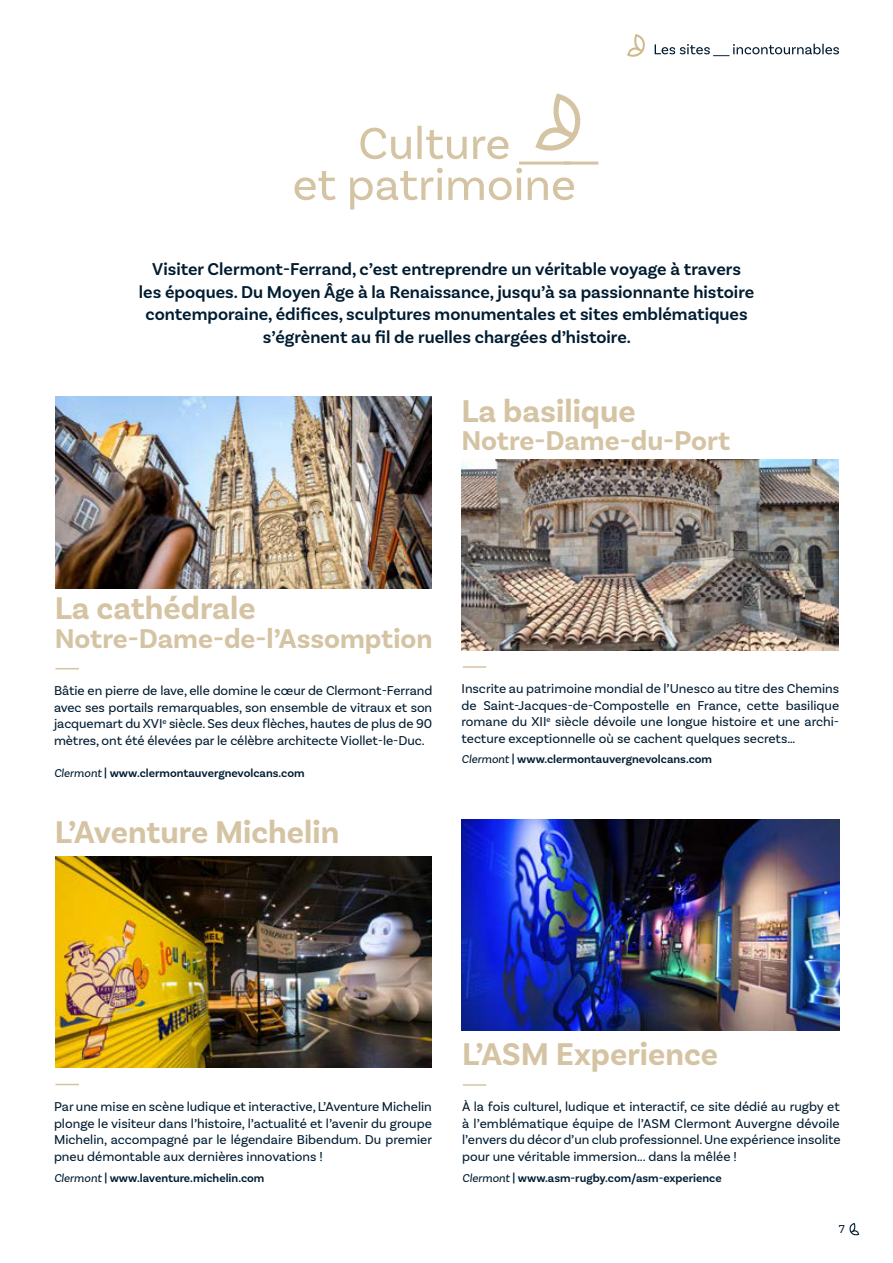
<style>
.page{position:relative;width:893px;height:1263px;background:#fff}
.page>*{position:absolute;margin:0;border:0;box-sizing:border-box;transform-origin:0 0}
.t1{font:700 33px "Basic Sans";color:#d5c4a3}
.t2{font:700 28.5px "Basic Sans";color:#d5c4a3}
.t3{font:600 18px/22.5px "Basic Sans";color:#001c31;text-align:center}
.t4{font:13.5px/16.5px "Basic Sans";color:#001c31;text-align:justify}
.t5{font:600 12px "Basic Sans";color:#001c31}
.t6{font:12px "Basic Sans";color:#001c31}
.s1{font-weight:400;font-style:italic}
</style>
<div class="page">
<svg style="left:849px;top:1223px;width:10px;height:12px"></svg>
<img style="left:55px;top:397px;width:377px;height:191px">
<img style="left:461px;top:460px;width:378px;height:191px">
<img style="left:56px;top:857px;width:376px;height:211px">
<img style="left:461px;top:819px;width:378px;height:211px">
<svg style="left:55px;top:668px;width:24px;height:1px"></svg>
<hr style="left:463px;top:666px;width:23px;height:2px;background:#d5c4a3">
<svg style="left:55px;top:1084px;width:24px;height:1px"></svg>
<hr style="left:463px;top:1084px;width:23px;height:2px;background:#d5c4a3">
<svg style="left:627px;top:34px;width:18px;height:23px"></svg>
<svg style="left:655px;top:44px;width:184px;height:12px"></svg>
<hr style="left:519px;top:162px;width:17px;height:3px;background:#d5c4a3">
<hr style="left:536px;top:162px;width:17px;height:3px;background:#d5c4a3">
<hr style="left:553px;top:162px;width:18px;height:3px;background:#d5c4a3">
<hr style="left:564px;top:162px;width:17px;height:3px;background:#d5c4a3">
<hr style="left:581px;top:162px;width:17px;height:3px;background:#d5c4a3">
<svg style="left:535px;top:94px;width:46px;height:57px"></svg>
<svg style="left:295px;top:168px;width:279px;height:41px"></svg>
<svg style="left:360px;top:126px;width:148px;height:33px"></svg>
<p class="t3" style="left:139px;top:258px;width:617px">Visiter Clermont-Ferrand, c’est entreprendre un véritable voyage à travers les époques. Du Moyen Âge à la Renaissance, jusqu’à sa passionnante histoire contemporaine, édifices, sculptures monumentales et sites emblématiques s’égrènent au fil de ruelles chargées d’histoire.</p>
<h1 class="t1" style="left:461px;top:391px;width:176px">La basilique</h1>
<h2 class="t2" style="left:461px;top:423px;width:270px">Notre-Dame-du-Port</h2>
<h1 class="t1" style="left:55px;top:588px;width:202px">La cathédrale</h1>
<h2 class="t2" style="left:55px;top:621px;width:379px">Notre-Dame-de-l’Assomption</h2>
<p class="t4" style="left:54px;top:682px;width:380px">Bâtie en pierre de lave, elle domine le cœur de Clermont-Ferrand avec ses portails remarquables, son ensemble de vitraux et son jacquemart du XVI<sup>e</sup> siècle. Ses deux flèches, hautes de plus de 90 mètres, ont été élevées par le célèbre architecte Viollet-le-Duc.</p>
<p class="t5" style="left:54px;top:766px;width:252px"><span class="s1">Clermont</span> | www.clermontauvergnevolcans.com</p>
<h1 class="t1" style="left:55px;top:812px;width:286px">L’Aventure Michelin</h1>
<p class="t4" style="left:461px;top:680px;width:379px">Inscrite au patrimoine mondial de l’Unesco au titre des Chemins de Saint-Jacques-de-Compostelle en France, cette basilique romane du XII<sup>e</sup> siècle dévoile une longue histoire et une archi&shy;tecture exceptionnelle où se cachent quelques secrets…</p>
<p class="t5" style="left:461px;top:752px;width:252px"><span class="s1">Clermont</span> | www.clermontauvergnevolcans.com</p>
<p class="t4" style="left:54px;top:1098px;width:379px">Par une mise en scène ludique et interactive, L’Aventure Michelin plonge le visiteur dans l’histoire, l’actualité et l’avenir du groupe Michelin, accompagné par le légendaire Bibendum. Du premier pneu démontable aux dernières innovations !</p>
<p class="t5" style="left:54px;top:1171px;width:212px"><span class="s1">Clermont</span> | www.laventure.michelin.com</p>
<h1 class="t1" style="left:462px;top:1034px;width:258px">L’ASM Experience</h1>
<p class="t4" style="left:462px;top:1098px;width:380px">À la fois culturel, ludique et interactif, ce site dédié au rugby et à l’emblématique équipe de l’ASM Clermont Auvergne dévoile l’envers du décor d’un club professionnel. Une expérience insolite pour une véritable immersion... dans la mêlée !</p>
<p class="t5" style="left:462px;top:1171px;width:261px"><span class="s1">Clermont</span> | www.asm-rugby.com/asm-experience</p>
<p class="t6" style="left:839px;top:1222px;width:8px">7</p>
</div>
